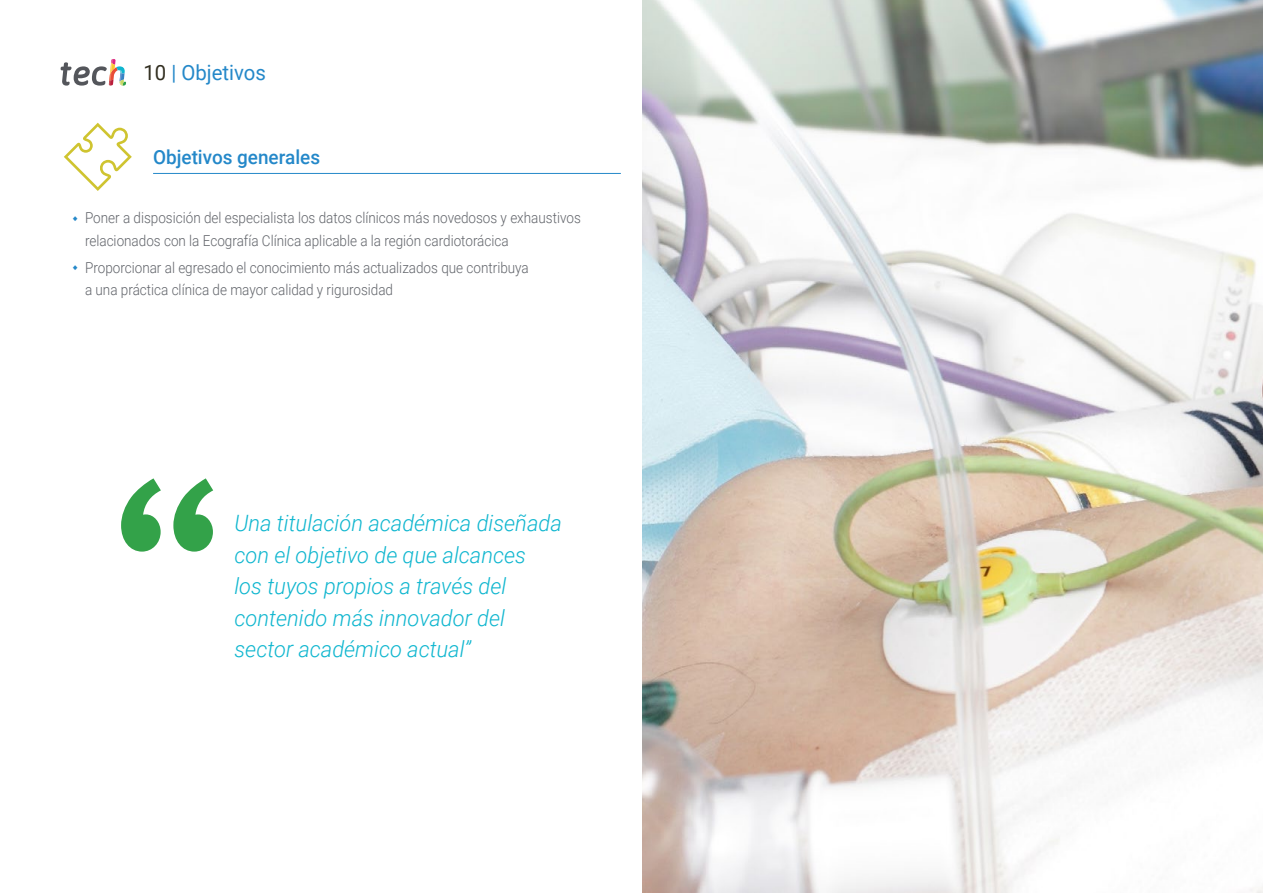
<style>
.page{position:relative;width:1263px;height:893px;background:#fff}
.page>*{position:absolute;margin:0;border:0;box-sizing:border-box;transform-origin:0 0}
.t1{font:italic 300 22.5px/31.5px "Roboto";color:#0fb6cf}
.t2{font:21px "Roboto";color:#2488c9}
.t3{font:500 19.5px "Roboto";color:#2488c9}
.t4{font:300 15px/22.5px "Roboto";color:#61646a;scale:.9 1}
.s1{color:#312e20}
</style>
<div class="page">
<svg style="left:121px;top:478px;width:92px;height:74px"></svg>
<img style="left:642px;top:0;width:621px;height:893px">
<svg style="left:61px;top:59px;width:65px;height:27px"></svg>
<hr style="left:153px;top:173px;width:468px;height:1px;background:#2488c9">
<svg style="left:64px;top:123px;width:68px;height:68px"></svg>
<h2 class="t2" style="left:144px;top:57px;width:124px"><span class="s1">10</span> | Objetivos</h2>
<h3 class="t3" style="left:153px;top:144px;width:169px">Objetivos generales</h3>
<p class="t4" style="left:85px;top:206px;width:552px">Poner a disposición del especialista los datos clínicos más novedosos y exhaustivos relacionados con la Ecografía Clínica aplicable a la región cardiotorácica</p>
<p class="t4" style="left:85px;top:255px;width:495px">Proporcionar al egresado el conocimiento más actualizados que contribuya a una práctica clínica de mayor calidad y rigurosidad</p>
<h1 class="t1" style="left:234px;top:507px;width:329px">Una titulación académica diseñada con el objetivo de que alcances<br>los tuyos propios a través del contenido más innovador del sector académico actual”</h1>
</div>
